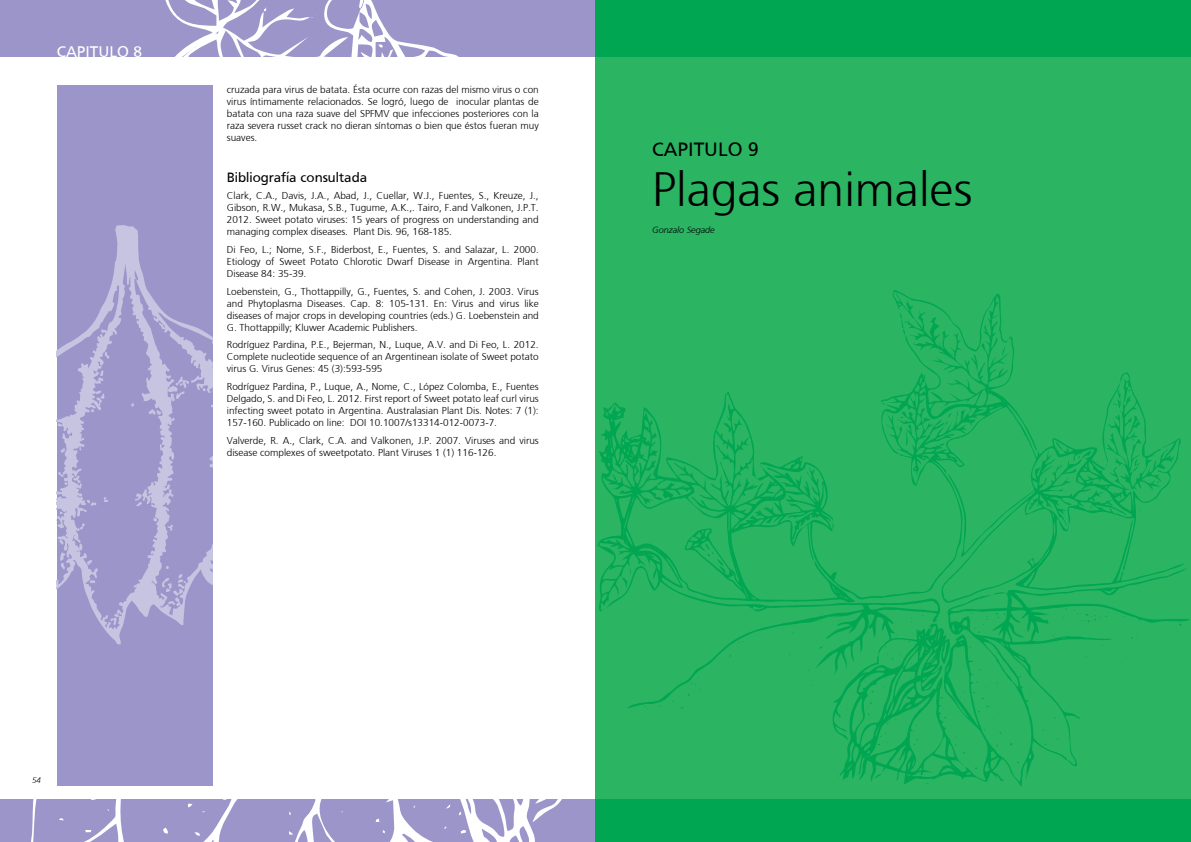
<style>
.page{position:relative;width:1191px;height:842px;background:#fff}
.page>*{position:absolute;margin:0;border:0;box-sizing:border-box;transform-origin:0 0}
.t1{font:300 48px "Frutiger";color:#000}
.t2{font:20px "Frutiger";color:#000}
.t3{font:16px "Frutiger";color:#fff}
.t4{font:14px "Frutiger";color:#000}
.t5{font:300 10px/12px "Frutiger";color:#000;text-align:justify}
.t6{font:italic 300 9px "Frutiger";color:#000}
.t7{font:italic 300 8px "Frutiger";color:#000}
</style>
<div class="page">
<div style="left:57px;top:85px;width:156px;height:700px;background:#9b95c9"></div>
<svg style="left:57px;top:225px;width:156px;height:420px"></svg>
<svg style="left:0;top:800px;width:595px;height:42px"></svg>
<svg style="left:0;top:0;width:595px;height:56px"></svg>
<div style="left:595px;top:0;width:596px;height:842px;background:#2bb563"></div>
<div style="left:595px;top:799px;width:596px;height:43px;background:#00a651"></div>
<div style="left:595px;top:0;width:596px;height:57px;background:#00a651"></div>
<svg style="left:597px;top:290px;width:592px;height:496px"></svg>
<svg style="left:970px;top:354px;width:7px;height:17px"></svg>
<svg style="left:905px;top:431px;width:3px;height:15px"></svg>
<svg style="left:875px;top:773px;width:6px;height:5px"></svg>
<svg style="left:1001px;top:346px;width:4px;height:10px"></svg>
<svg style="left:948px;top:413px;width:3px;height:5px"></svg>
<svg style="left:1178px;top:622px;width:3px;height:4px"></svg>
<svg style="left:870px;top:690px;width:4px;height:3px"></svg>
<svg style="left:705px;top:543px;width:20px;height:30px"></svg>
<svg style="left:977px;top:706px;width:13px;height:6px"></svg>
<svg style="left:899px;top:312px;width:8px;height:23px"></svg>
<svg style="left:925px;top:782px;width:4px;height:3px"></svg>
<svg style="left:1112px;top:389px;width:9px;height:24px"></svg>
<svg style="left:972px;top:681px;width:15px;height:19px"></svg>
<svg style="left:913px;top:738px;width:5px;height:7px"></svg>
<svg style="left:1073px;top:452px;width:9px;height:11px"></svg>
<svg style="left:866px;top:702px;width:6px;height:13px"></svg>
<svg style="left:969px;top:646px;width:9px;height:9px"></svg>
<svg style="left:877px;top:732px;width:10px;height:14px"></svg>
<svg style="left:737px;top:641px;width:7px;height:2px"></svg>
<svg style="left:883px;top:678px;width:4px;height:9px"></svg>
<svg style="left:815px;top:640px;width:7px;height:9px"></svg>
<svg style="left:644px;top:705px;width:5px;height:4px"></svg>
<svg style="left:993px;top:731px;width:9px;height:5px"></svg>
<svg style="left:995px;top:612px;width:10px;height:10px"></svg>
<svg style="left:837px;top:620px;width:8px;height:2px"></svg>
<svg style="left:865px;top:677px;width:6px;height:6px"></svg>
<svg style="left:1036px;top:729px;width:8px;height:6px"></svg>
<svg style="left:1080px;top:684px;width:7px;height:2px"></svg>
<svg style="left:1019px;top:626px;width:6px;height:6px"></svg>
<svg style="left:820px;top:620px;width:3px;height:8px"></svg>
<svg style="left:894px;top:718px;width:6px;height:8px"></svg>
<svg style="left:757px;top:640px;width:2px;height:7px"></svg>
<svg style="left:671px;top:675px;width:30px;height:33px"></svg>
<svg style="left:970px;top:612px;width:18px;height:22px"></svg>
<svg style="left:954px;top:691px;width:9px;height:7px"></svg>
<svg style="left:903px;top:614px;width:20px;height:11px"></svg>
<svg style="left:1151px;top:625px;width:8px;height:13px"></svg>
<svg style="left:1133px;top:459px;width:7px;height:12px"></svg>
<svg style="left:864px;top:635px;width:37px;height:28px"></svg>
<svg style="left:1073px;top:610px;width:71px;height:29px"></svg>
<h3 class="t3" style="left:57px;top:42px;width:87px">CAPITULO 8</h3>
<p class="t5" style="left:227px;top:84px;width:313px">cruzada para virus de batata. Ésta ocurre con razas del mismo virus o con virus íntimamente relacionados. Se logró, luego de inocular plantas de batata con una raza suave del SPFMV que infecciones posteriores con la raza severa russet crack no dieran síntomas o bien que éstos fueran muy suaves.</p>
<h3 class="t4" style="left:227px;top:169px;width:142px">Bibliografía consultada</h3>
<p class="t5" style="left:227px;top:190px;width:313px">Clark, C.A., Davis, J.A., Abad, J., Cuellar, W.J., Fuentes, S., Kreuze, J., Gibson, R.W., Mukasa, S.B., Tugume, A.K.,. Tairo, F.and Valkonen, J.P.T.<br>2012. Sweet potato viruses: 15 years of progress on understanding and managing complex diseases. Plant Dis. 96, 168-185.</p>
<p class="t5" style="left:227px;top:243px;width:313px">Di Feo, L.; Nome, S.F., Biderbost, E., Fuentes, S. and Salazar, L. 2000.<br>Etiology of Sweet Potato Chlorotic Dwarf Disease in Argentina. Plant Disease 84: 35-39.</p>
<p class="t5" style="left:227px;top:285px;width:313px">Loebenstein, G., Thottappilly, G., Fuentes, S. and Cohen, J. 2003. Virus and Phytoplasma Diseases. Cap. 8: 105-131. En: Virus and virus like diseases of major crops in developing countries (eds.) G. Loebenstein and G. Thottappilly; Kluwer Academic Publishers.</p>
<p class="t5" style="left:227px;top:339px;width:313px">Rodríguez Pardina, P.E., Bejerman, N., Luque, A.V. and Di Feo, L. 2012.<br>Complete nucleotide sequence of an Argentinean isolate of Sweet potato virus G. Virus Genes: 45 (3):593-595</p>
<p class="t5" style="left:227px;top:380px;width:313px">Rodríguez Pardina, P., Luque, A., Nome, C., López Colomba, E., Fuentes Delgado, S. and Di Feo, L. 2012. First report of Sweet potato leaf curl virus infecting sweet potato in Argentina. Australasian Plant Dis. Notes: 7 (1):<br>157-160. Publicado on line: DOI 10.1007/s13314-012-0073-7.</p>
<p class="t5" style="left:227px;top:434px;width:313px">Valverde, R. A., Clark, C.A. and Valkonen, J.P. 2007. Viruses and virus disease complexes of sweetpotato. Plant Viruses 1 (1) 116-126.</p>
<h2 class="t2" style="left:652px;top:138px;width:108px">CAPITULO 9</h2>
<h1 class="t1" style="left:652px;top:162px;width:322px">Plagas animales</h1>
<p class="t6" style="left:652px;top:225px;width:64px">Gonzalo Segade</p>
<p class="t7" style="left:32px;top:775px;width:10px">54</p>
</div>
